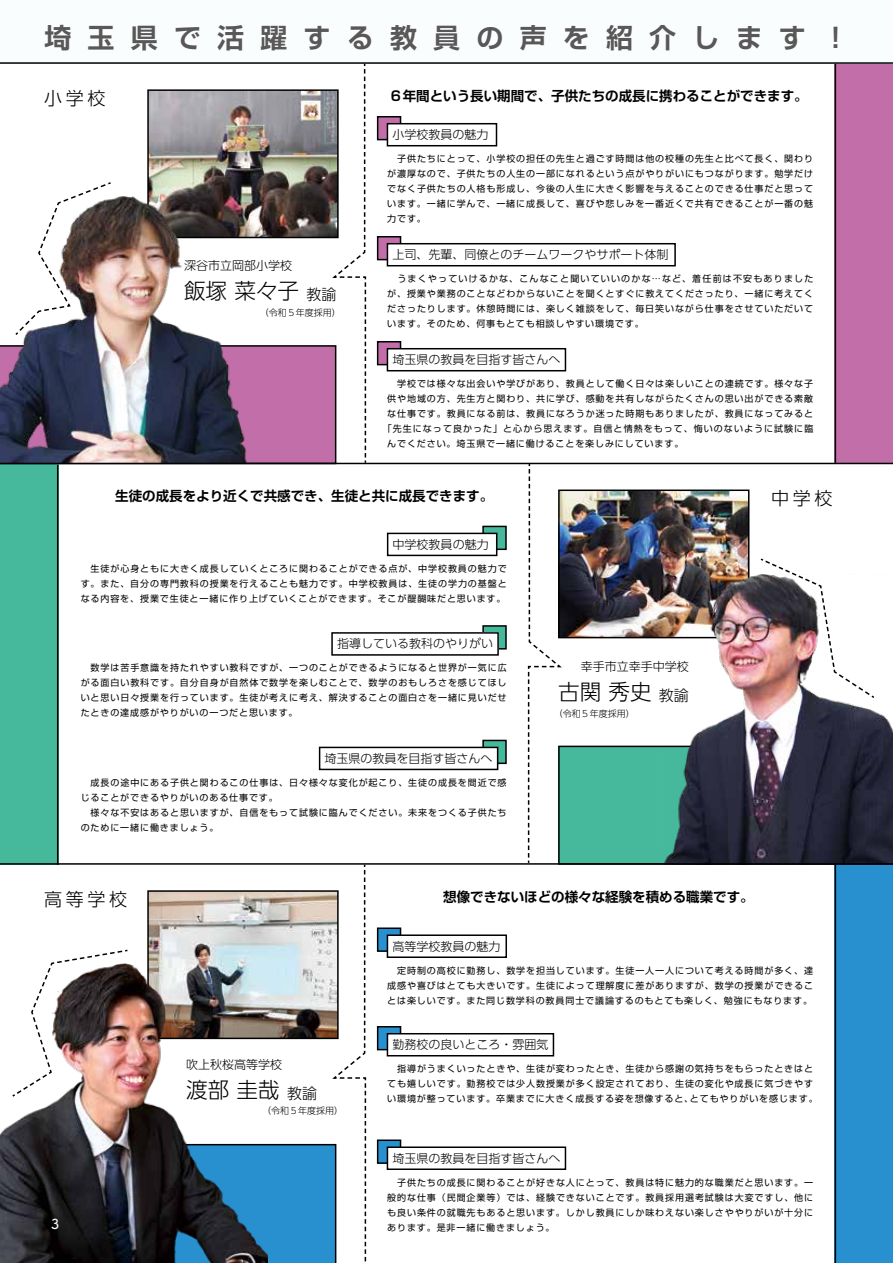
<style>
.page{position:relative;width:893px;height:1263px;background:#fff}
.page>*{position:absolute;margin:0;border:0;box-sizing:border-box;transform-origin:0 0}
.t1{font:700 27px "Shin Go Pro De";letter-spacing:.6em;color:#595757}
.t2{font:300 21.6px "UD Shin Go Pr 6 N";color:#000}
.t3{font:300 18px "UD Shin Go Pr 6 N";letter-spacing:.2em;color:#000}
.t4{font:13.8px "Tsuku A Rd Gothic Std D";color:#fff}
.t5{font:700 13.5px "Shin Go Pro De";color:#000}
.t6{font:300 12px "UD Shin Go Pr 6 N";color:#000}
.t7{font:9px/15px "Shin Go Pr 5";letter-spacing:.105em;color:#000;text-align:justify}
.t8{font:300 9px "UD Shin Go Pr 6 N";color:#000}
.s1{font-size:15px}
</style>
<div class="page">
<div style="left:835px;top:62px;width:58px;height:401px;background:#c26ea9"></div>
<div style="left:0;top:464px;width:58px;height:401px;background:#46b89b"></div>
<div style="left:835px;top:863px;width:58px;height:400px;background:#2990d0"></div>
<div style="left:0;top:0;width:893px;height:64px;background:#fafdfe"></div>
<div style="left:378px;top:117px;width:23px;height:23px;background:#c26ea9"></div>
<div style="left:377px;top:116px;width:24px;height:24px;border:2px solid #000"></div>
<div style="left:387px;top:124px;width:109px;height:22px;background:#fff"></div>
<div style="left:387px;top:123px;width:110px;height:23px;border:2px solid #000"></div>
<div style="left:378px;top:928px;width:23px;height:23px;background:#2990d0"></div>
<div style="left:377px;top:927px;width:24px;height:25px;border:2px solid #000"></div>
<div style="left:387px;top:935px;width:119px;height:22px;background:#fff"></div>
<div style="left:387px;top:934px;width:120px;height:24px;border:2px solid #000"></div>
<svg style="left:485px;top:529px;width:19px;height:18px"></svg>
<div style="left:482px;top:526px;width:25px;height:24px;border:2px solid #000"></div>
<div style="left:388px;top:533px;width:109px;height:22px;background:#fff"></div>
<div style="left:387px;top:533px;width:110px;height:23px;border:2px solid #000"></div>
<div style="left:378px;top:237px;width:23px;height:23px;background:#c26ea9"></div>
<div style="left:377px;top:236px;width:24px;height:24px;border:2px solid #000"></div>
<div style="left:387px;top:244px;width:288px;height:22px;background:#fff"></div>
<div style="left:387px;top:243px;width:289px;height:23px;border:2px solid #000"></div>
<div style="left:378px;top:1027px;width:23px;height:23px;background:#2990d0"></div>
<div style="left:377px;top:1026px;width:24px;height:24px;border:2px solid #000"></div>
<div style="left:387px;top:1034px;width:166px;height:22px;background:#fff"></div>
<div style="left:387px;top:1033px;width:167px;height:23px;border:2px solid #000"></div>
<div style="left:483px;top:626px;width:23px;height:23px;background:#46b89b"></div>
<div style="left:482px;top:625px;width:25px;height:24px;border:2px solid #000"></div>
<div style="left:332px;top:633px;width:166px;height:22px;background:#fff"></div>
<div style="left:331px;top:632px;width:168px;height:24px;border:2px solid #000"></div>
<div style="left:378px;top:342px;width:23px;height:23px;background:#c26ea9"></div>
<div style="left:377px;top:341px;width:24px;height:24px;border:2px solid #000"></div>
<div style="left:387px;top:349px;width:178px;height:22px;background:#fff"></div>
<div style="left:387px;top:348px;width:179px;height:23px;border:2px solid #000"></div>
<div style="left:378px;top:1140px;width:23px;height:23px;background:#2990d0"></div>
<div style="left:377px;top:1139px;width:24px;height:25px;border:2px solid #000"></div>
<div style="left:387px;top:1147px;width:178px;height:22px;background:#fff"></div>
<div style="left:387px;top:1146px;width:179px;height:24px;border:2px solid #000"></div>
<svg style="left:485px;top:743px;width:19px;height:18px"></svg>
<div style="left:482px;top:740px;width:25px;height:24px;border:2px solid #000"></div>
<div style="left:320px;top:747px;width:178px;height:22px;background:#fff"></div>
<div style="left:319px;top:747px;width:179px;height:23px;border:2px solid #000"></div>
<hr style="left:0;top:62px;width:893px;height:2px;background:#000">
<hr style="left:0;top:863px;width:893px;height:2px;background:#000">
<img style="left:0;top:62px;width:367px;height:401px">
<hr style="left:835px;top:64px;width:1px;height:399px;background:#000">
<hr style="left:835px;top:865px;width:1px;height:398px;background:#000">
<hr style="left:57px;top:465px;width:1px;height:400px;background:#000">
<img style="left:527px;top:462px;width:366px;height:403px">
<hr style="left:0;top:463px;width:893px;height:1px;background:#000">
<img style="left:0;top:863px;width:367px;height:400px">
<h1 class="t1" style="left:44px;top:15px;width:806px">埼玉県で活躍する教員の声を紹介します！</h1>
<h3 class="t3" style="left:44px;top:84px;width:63px">小学校</h3>
<h3 class="t6" style="left:184px;top:256px;width:109px">深谷市立岡部小学校</h3>
<h2 class="t2" style="left:184px;top:274px;width:154px">飯塚 菜々子 <span class="s1">教諭</span></h2>
<p class="t8" style="left:260px;top:305px;width:82px">（令和 5 年度採用）</p>
<h3 class="t5" style="left:389px;top:85px;width:420px">６年間という長い期間で、子供たちの成長に携わることができます。</h3>
<h3 class="t6" style="left:392px;top:125px;width:97px">小学校教員の魅力</h3>
<p class="t7" style="left:387px;top:150px;width:427px">　子供たちにとって、小学校の担任の先生と過ごす時間は他の校種の先生と比べて長く、関わりが濃厚なので、子供たちの人生の一部になれるという点がやりがいにもつながります。勉学だけでなく子供たちの人格も形成し、今後の人生に大きく影響を与えることのできる仕事だと思っています。一緒に学んで、一緒に成長して、喜びや悲しみを一番近くで共有できることが一番の魅力です。</p>
<h3 class="t6" style="left:392px;top:245px;width:277px">上司、先輩、同僚とのチームワークやサポート体制</h3>
<p class="t7" style="left:387px;top:270px;width:428px">　うまくやっていけるかな、こんなこと聞いていいのかな…など、着任前は不安もありましたが、授業や業務のことなどわからないことを聞くとすぐに教えてくださったり、一緒に考えてくださったりします。休憩時間には、楽しく雑談をして、毎日笑いながら仕事をさせていただいています。そのため、何事もとても相談しやすい環境です。</p>
<h3 class="t6" style="left:392px;top:350px;width:169px">埼玉県の教員を目指す皆さんへ</h3>
<p class="t7" style="left:387px;top:375px;width:427px">　学校では様々な出会いや学びがあり、教員として働く日々は楽しいことの連続です。様々な子</p>
<p class="t7" style="left:387px;top:390px;width:427px">供や地域の方、先生方と関わり、共に学び、感動を共有しながらたくさんの思い出ができる素敵</p>
<p class="t7" style="left:387px;top:405px;width:427px">な仕事です。教員になる前は、教員になろうか迷った時期もありましたが、教員になってみると</p>
<p class="t7" style="left:383px;top:420px;width:432px">「先生になって良かった」と心から思えます。自信と情熱をもって、悔いのないように試験に臨</p>
<p class="t7" style="left:387px;top:435px;width:298px">んでください。埼玉県で一緒に働けることを楽しみにしています。</p>
<h3 class="t5" style="left:115px;top:485px;width:379px">生徒の成長をより近くで共感でき、生徒と共に成長できます。</h3>
<h3 class="t6" style="left:393px;top:535px;width:97px">中学校教員の魅力</h3>
<h3 class="t3" style="left:771px;top:484px;width:63px">中学校</h3>
<p class="t7" style="left:81px;top:560px;width:427px">　生徒が心身ともに大きく成長していくところに関わることができる点が、中学校教員の魅力です。また、自分の専門教科の授業を行えることも魅力です。中学校教員は、生徒の学力の基盤となる内容を、授業で生徒と一緒に作り上げていくことができます。そこが醍醐味だと思います。</p>
<h3 class="t6" style="left:337px;top:634px;width:157px">指導している教科のやりがい</h3>
<p class="t7" style="left:81px;top:660px;width:427px">　数学は苦手意識を持たれやすい教科ですが、一つのことができるようになると世界が一気に広がる面白い教科です。自分自身が自然体で数学を楽しむことで、数学のおもしろさを感じてほしいと思い日々授業を行っています。生徒が考えに考え、解決することの面白さを一緒に見いだせたときの達成感がやりがいの一つだと思います。</p>
<h3 class="t6" style="left:325px;top:749px;width:169px">埼玉県の教員を目指す皆さんへ</h3>
<p class="t7" style="left:81px;top:774px;width:427px;text-align:left">　成長の途中にある子供と関わるこの仕事は、日々様々な変化が起こり、生徒の成長を間近で感じることができるやりがいのある仕事です。<br>　様々な不安はあると思いますが、自信をもって試験に臨んでください。未来をつくる子供たちのために一緒に働きましょう。</p>
<h3 class="t6" style="left:581px;top:656px;width:109px">幸手市立幸手中学校</h3>
<h2 class="t2" style="left:558px;top:674px;width:132px">古関 秀史 <span class="s1">教諭</span></h2>
<p class="t8" style="left:554px;top:706px;width:82px">（令和 5 年度採用）</p>
<h3 class="t3" style="left:44px;top:885px;width:84px">高等学校</h3>
<h3 class="t4" style="left:51px;top:1213px;width:10px">3</h3>
<h3 class="t6" style="left:186px;top:1054px;width:97px">吹上秋桜高等学校</h3>
<h2 class="t2" style="left:186px;top:1072px;width:132px">渡部 圭哉 <span class="s1">教諭</span></h2>
<p class="t8" style="left:262px;top:1103px;width:82px">（令和 5 年度採用）</p>
<h3 class="t5" style="left:443px;top:886px;width:312px">想像できないほどの様々な経験を積める職業です。</h3>
<h3 class="t6" style="left:392px;top:936px;width:109px">高等学校教員の魅力</h3>
<p class="t7" style="left:387px;top:962px;width:427px">　定時制の高校に勤務し、数学を担当しています。生徒一人一人について考える時間が多く、達成感や喜びはとても大きいです。生徒によって理解度に差がありますが、数学の授業ができることは楽しいです。また同じ数学科の教員同士で議論するのもとても楽しく、勉強にもなります。</p>
<h3 class="t6" style="left:392px;top:1035px;width:157px">勤務校の良いところ・雰囲気</h3>
<p class="t7" style="left:387px;top:1060px;width:432px;text-align:left">　指導がうまくいったときや、生徒が変わったとき、生徒から感謝の気持ちをもらったときはとても嬉しいです。勤務校では少人数授業が多く設定されており、生徒の変化や成長に気づきやすい環境が整っています。卒業までに大きく成長する姿を想像すると、とてもやりがいを感じます。</p>
<h3 class="t6" style="left:392px;top:1148px;width:169px">埼玉県の教員を目指す皆さんへ</h3>
<p class="t7" style="left:387px;top:1174px;width:427px">　子供たちの成⾧に関わることが好きな人にとって、教員は特に魅力的な職業だと思います。一般的な仕事（民間企業等）では、経験できないことです。教員採用選考試験は大変ですし、他にも良い条件の就職先もあると思います。しかし教員にしか味わえない楽しさややりがいが十分にあります。是非一緒に働きましょう。</p>
</div>
